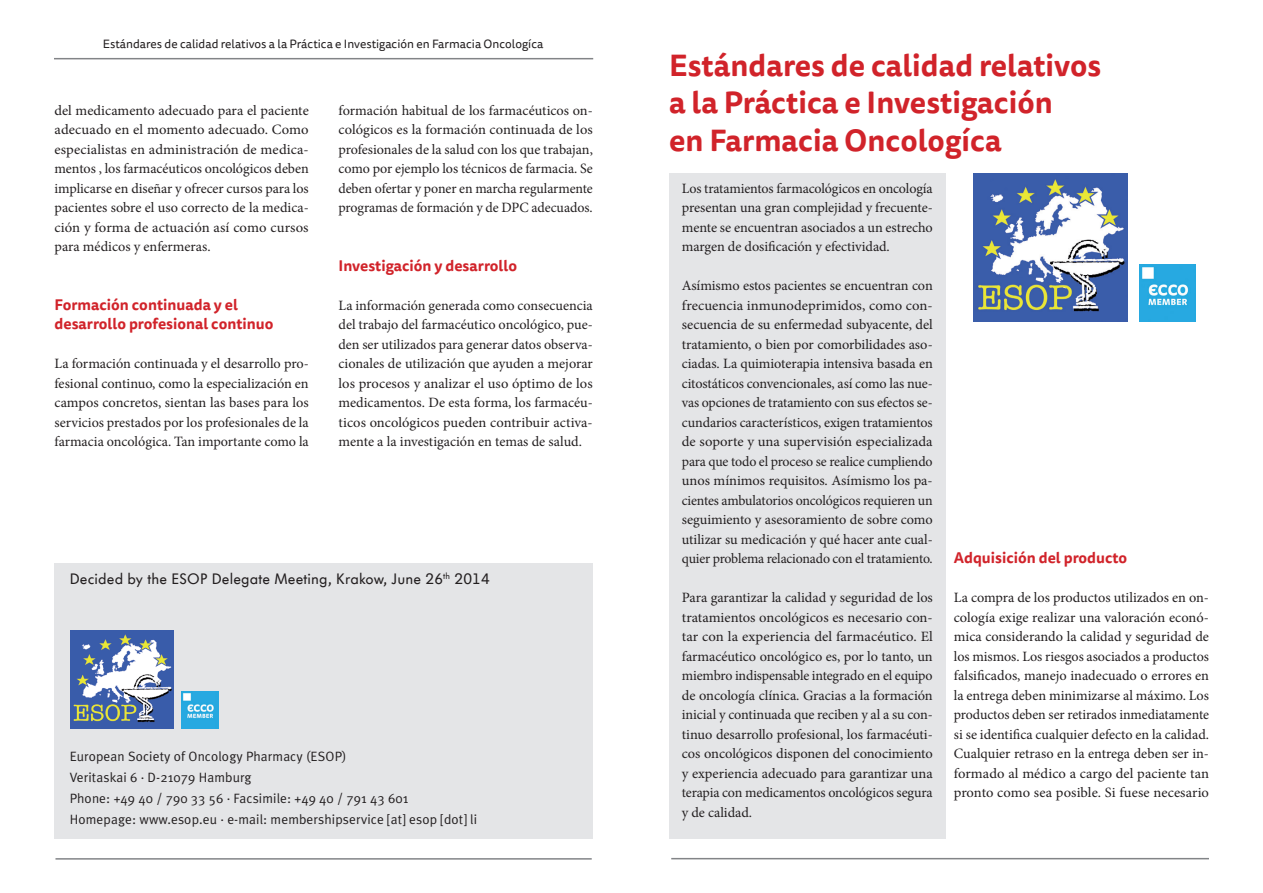
<style>
.page{position:relative;width:1263px;height:893px;background:#fff}
.page>*{position:absolute;margin:0;border:0;box-sizing:border-box;transform-origin:0 0}
.t1{font:700 30px/37.5px "Tisa Sans Pro";color:#d1232a}
.t2{font:700 15px/19.5px "Tisa Sans Pro";color:#d1232a}
.t3{font:15px "VW Headline OT";letter-spacing:.01em;color:#231f20}
.t4{font:14.25px/19.5px "Minion Pro";letter-spacing:-.005em;color:#231f20;text-align:justify}
.t5{font:13.5px/21px "Meta Plus Normal";letter-spacing:.01em;color:#231f20}
.t6{font:12px "Tisa Sans Pro";color:#231f20}
</style>
<div class="page">
<hr style="left:55px;top:58px;width:537px;height:1px;background:#828487">
<hr style="left:56px;top:858px;width:535px;height:2px;background:#828487">
<hr style="left:672px;top:858px;width:536px;height:1px;background:#828487">
<div style="left:54px;top:563px;width:539px;height:275px;background:#e4e5e7"></div>
<img style="left:70px;top:630px;width:103px;height:99px">
<img style="left:181px;top:691px;width:38px;height:38px">
<div style="left:669px;top:173px;width:276px;height:665px;background:#e4e5e7"></div>
<img style="left:973px;top:173px;width:155px;height:148px">
<img style="left:1139px;top:265px;width:57px;height:56px">
<p class="t6" style="left:103px;top:36px;width:442px">Estándares de calidad relativos a la Práctica e Investigación en Farmacia Oncologíca</p>
<p class="t4" style="left:55px;top:101px;width:256px">del medicamento adecuado para el paciente adecuado en el momento adecuado. Como especialistas en administración de medica&shy;mentos , los farmacéuticos oncológicos deben implicarse en diseñar y ofrecer cursos para los pacientes sobre el uso correcto de la medica&shy;ción y forma de actuación así como cursos para médicos y enfermeras.</p>
<p class="t2" style="left:55px;top:295px;width:220px">Formación continuada y el desarrollo profesional continuo</p>
<p class="t4" style="left:55px;top:354px;width:256px">La formación continuada y el desarrollo pro&shy;fesional continuo, como la especialización en campos concretos, sientan las bases para los servicios prestados por los profesionales de la farmacia oncológica. Tan importante como la</p>
<p class="t4" style="left:339px;top:101px;width:256px">formación habitual de los farmacéuticos on&shy;cológicos es la formación continuada de los profesionales de la salud con los que trabajan, como por ejemplo los técnicos de farmacia. Se deben ofertar y poner en marcha regularmente programas de formación y de DPC adecuados.</p>
<p class="t2" style="left:339px;top:256px;width:180px">Investigación y desarrollo</p>
<p class="t4" style="left:339px;top:296px;width:256px">La información generada como consecuencia del trabajo del farmacéutico oncológico, pue&shy;den ser utilizados para generar datos observa&shy;cionales de utilización que ayuden a mejorar los procesos y analizar el uso óptimo de los medicamentos. De esta forma, los farmacéu&shy;ticos oncológicos pueden contribuir activa&shy;mente a la investigación en temas de salud.</p>
<p class="t3" style="left:70px;top:570px;width:422px">Decided by the ESOP Delegate Meeting, Krakow, June 26<sup>th</sup> 2014</p>
<p class="t5" style="left:70px;top:746px;width:409px">European Society of Oncology Pharmacy (ESOP)<br>Veritaskai 6 · D-21079 Hamburg<br>Phone: +49 40 / 790 33 56 · Facsimile: +49 40 / 791 43 601<br>Homepage: www.esop.eu · e-mail: membershipservice [at] esop [dot] li</p>
<h1 class="t1" style="left:669px;top:47px;width:434px">Estándares de calidad relativos a la Práctica e Investigación<br>en Farmacia Oncologíca</h1>
<p class="t4" style="left:682px;top:179px;width:252px">Los tratamientos farmacológicos en oncología presentan una gran complejidad y frecuente&shy;mente se encuentran asociados a un estrecho margen de dosificación y efectividad.</p>
<p class="t4" style="left:682px;top:276px;width:252px">Asímismo estos pacientes se encuentran con frecuencia inmunodeprimidos, como con&shy;secuencia de su enfermedad subyacente, del tratamiento, o bien por comorbilidades aso&shy;ciadas. La quimioterapia intensiva basada en citostáticos convencionales, así como las nue&shy;vas opciones de tratamiento con sus efectos se&shy;cundarios característicos, exigen tratamientos de soporte y una supervisión especializada para que todo el proceso se realice cumpliendo unos mínimos requisitos. Asímismo los pa&shy;cientes ambulatorios oncológicos requieren un seguimiento y asesoramiento de sobre como utilizar su medicación y qué hacer ante cual&shy;quier problema relacionado con el tratamiento.</p>
<p class="t4" style="left:682px;top:588px;width:252px">Para garantizar la calidad y seguridad de los tratamientos oncológicos es necesario con&shy;tar con la experiencia del farmacéutico. El farmacéutico oncológico es, por lo tanto, un miembro indispensable integrado en el equipo de oncología clínica. Gracias a la formación inicial y continuada que reciben y al a su con&shy;tinuo desarrollo profesional, los farmacéuti&shy;cos oncológicos disponen del conocimiento y experiencia adecuado para garantizar una terapia con medicamentos oncológicos segura y de calidad.</p>
<p class="t2" style="left:954px;top:548px;width:175px">Adquisición del producto</p>
<p class="t4" style="left:954px;top:588px;width:257px">La compra de los productos utilizados en on&shy;cología exige realizar una valoración econó&shy;mica considerando la calidad y seguridad de los mismos. Los riesgos asociados a productos falsificados, manejo inadecuado o errores en la entrega deben minimizarse al máximo. Los productos deben ser retirados inmediatamente si se identifica cualquier defecto en la calidad.<br>Cualquier retraso en la entrega deben ser in&shy;formado al médico a cargo del paciente tan pronto como sea posible. Si fuese necesario</p>
</div>
